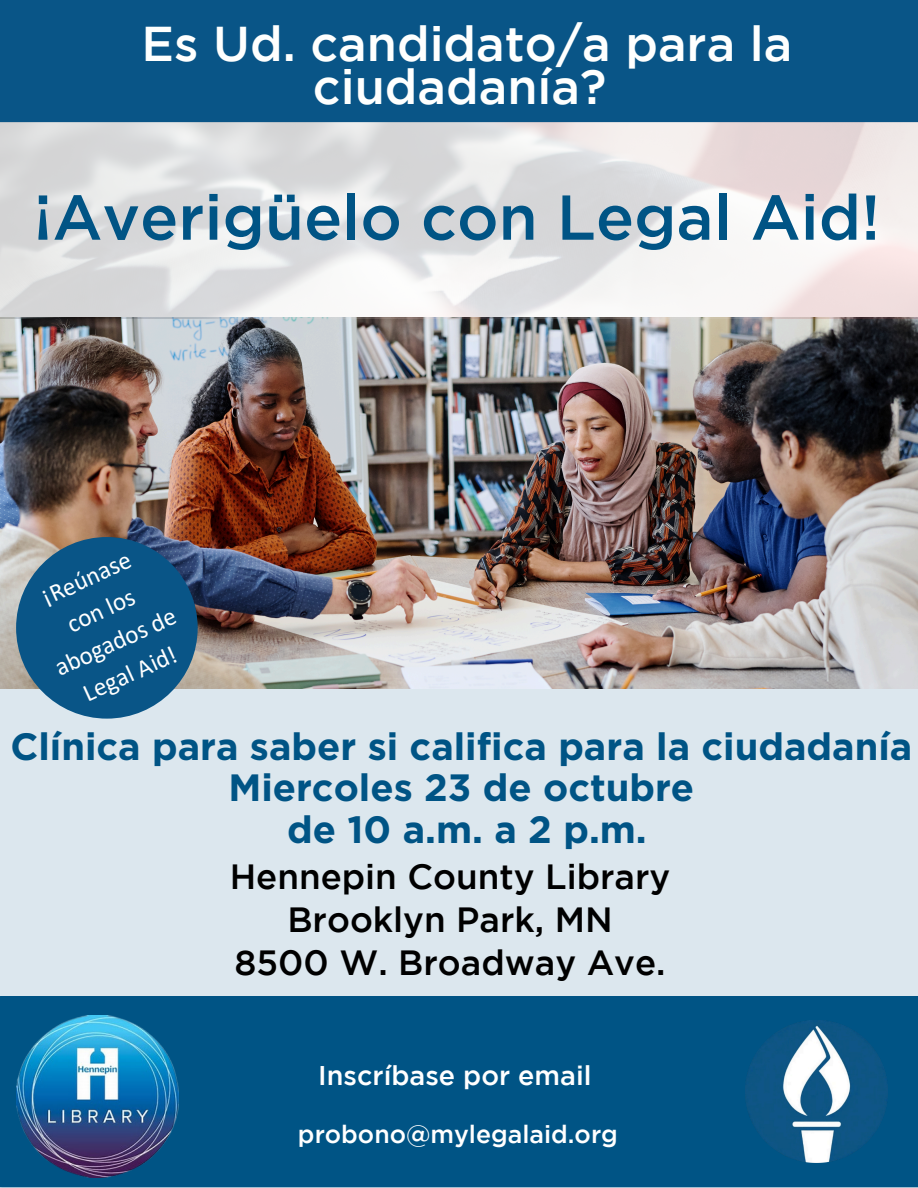
<style>
.page{position:relative;width:918px;height:1188px;background:#fff}
.page>*{position:absolute;margin:0;border:0;box-sizing:border-box;transform-origin:0 0}
.t1{font:500 63.3px "Gotham";color:#005485}
.t2{font:500 48.75px/43.8px "Gotham";color:#fefffe;text-align:center}
.t3{font:700 37.95px/41.7px "Gotham";color:#005485;text-align:center}
.t4{font:500 34.95px/43px "Gotham";color:#000;text-align:center}
.t5{font:500 27px "Gotham";color:#fff}
.t6{font:25.2px/35px "Calibri";color:#fff;text-align:center}
.t7{font:500 24.9px "Gotham";color:#fff}
</style>
<div class="page">
<div style="left:0;top:996px;width:918px;height:191px;background:#005485"></div>
<div style="left:0;top:0;width:918px;height:122px;background:#095587"></div>
<img style="left:0;top:123px;width:918px;height:567px">
<div style="left:0;top:690px;width:918px;height:306px;background:#dce7ee"></div>
<div style="left:16px;top:537px;width:182px;height:182px;background:#095587;border-radius:50%"></div>
<img style="left:746px;top:1021px;width:141px;height:141px">
<img style="left:16px;top:1015px;width:162px;height:162px">
<p class="t2" style="left:142px;top:25px;width:652px">Es Ud. candidato/a para la ciudadanía?</p>
<p class="t1" style="left:33px;top:194px;width:848px">¡Averigüelo con Legal Aid!</p>
<h1 class="t6" style="left:20px;top:592px;width:132px;rotate:-25deg">¡Reúnase con los abogados de<br>Legal Aid!</h1>
<p class="t3" style="left:10px;top:724px;width:903px">Clínica para saber si califica para la ciudadanía<br>Miercoles 23 de octubre<br>de 10 a.m. a 2 p.m.</p>
<p class="t4" style="left:230px;top:858px;width:442px">Hennepin County Library<br>Brooklyn Park, MN<br>8500 W. Broadway Ave.</p>
<h3 class="t5" style="left:318px;top:1065px;width:275px">Inscríbase por email</h3>
<p class="t7" style="left:298px;top:1125px;width:321px">probono@mylegalaid.org</p>
</div>
